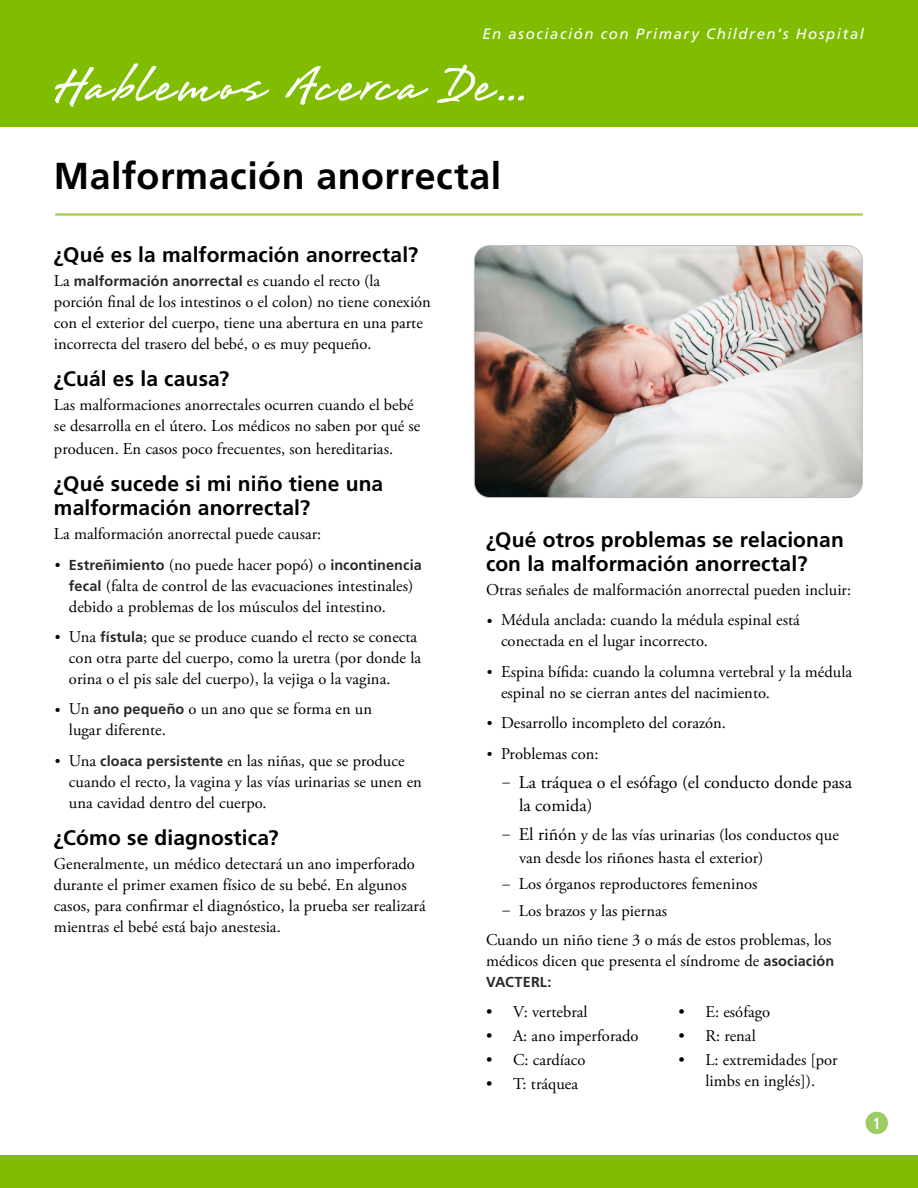
<style>
.page{position:relative;width:918px;height:1188px;background:#fff}
.page>*{position:absolute;margin:0;border:0;box-sizing:border-box;transform-origin:0 0}
.Title__h1{font:700 37.5px "Frutiger LT Std";letter-spacing:.01em;color:#000}
.Level_1__h2{font:700 21px/24px "Frutiger LT Std";letter-spacing:.005em;color:#000}
.t1{font:18px/23.2px "Adobe Garamond Pro";color:#000}
.Main__p{font:16.5px/21px "Adobe Garamond Pro";color:#000}
.t2{font:700 condensed 16.2px "Frutiger LT Std";color:#fff}
.t3{font:italic 15px "Frutiger LT Std";letter-spacing:.1em;color:#fff}
.Main__p-2{font:700 14.4px "Frutiger LT Std";letter-spacing:.005em;color:#292829}
.s1{font-family:"Adobe Garamond Pro";font-weight:400;font-size:16.5px;color:#000}
.s2{font-family:"Adobe Garamond Pro";font-weight:400;font-size:15px;color:#000}
.s3{font-family:"Frutiger LT Std";font-weight:700;font-size:14.4px;color:#292829}
.s4{font-size:15px}
.s5{font-size:18px}
</style>
<div class="page">
<div style="left:0;top:1156px;width:918px;height:32px;background:#80bc00"></div>
<div style="left:866px;top:1112px;width:22px;height:22px;background:#9bcd63;border-radius:50%"></div>
<div style="left:0;top:0;width:918px;height:127px;background:#80bc00"></div>
<svg style="left:55px;top:64px;width:469px;height:43px"></svg>
<hr style="left:55px;top:213px;width:808px;height:3px;background:#a0cc40">
<img style="left:474px;top:246px;width:388px;height:252px">
<div style="left:474px;top:245px;width:389px;height:253px;border:1px solid #bcbec0;border-radius:15px"></div>
<p class="t3" style="left:482px;top:25px;width:383px">En asociación con Primary Children’s Hospital</p>
<p class="Title__h1" style="left:54px;top:154px;width:449px">Malformación anorrectal</p>
<p class="Level_1__h2" style="left:54px;top:243px;width:366px">¿Qué es la malformación anorrectal?</p>
<p class="Main__p-2" style="left:54px;top:272px;width:328px"><span class="s1">La</span> malformación anorrectal <span class="s1">es cuando el recto (la</span></p>
<p class="Main__p" style="left:54px;top:292px;width:378px">porción final de los intestinos o el colon) no tiene conexión con el exterior del cuerpo, tiene una abertura en una parte incorrecta del trasero del bebé, o es muy pequeño.</p>
<p class="Level_1__h2" style="left:54px;top:367px;width:177px">¿Cuál es la causa?</p>
<p class="Main__p" style="left:54px;top:395px;width:368px">Las malformaciones anorrectales ocurren cuando el bebé se desarrolla en el útero. Los médicos no saben por qué se</p>
<p class="Main__p" style="left:54px;top:439px;width:341px">producen. En casos poco frecuentes, son hereditarias.</p>
<p class="Level_1__h2" style="left:54px;top:472px;width:331px">¿Qué sucede si mi niño tiene una malformación anorrectal?</p>
<p class="Main__p" style="left:54px;top:524px;width:269px">La malformación anorrectal puede causar:</p>
<p class="Main__p-2" style="left:55px;top:556px;width:369px"><span class="s2">•</span> Estreñimiento <span class="s1">(no puede hacer popó) o</span> incontinencia</p>
<p class="Main__p" style="left:69px;top:575px;width:346px"><span class="s3">fecal</span> (falta de control de las evacuaciones intestinales) debido a problemas de los músculos del intestino.</p>
<p class="Main__p" style="left:69px;top:627px;width:354px;text-indent:-14px"><span class="s4">•</span> Una <span class="s3">fístula</span>; que se produce cuando el recto se conecta con otra parte del cuerpo, como la uretra (por donde la orina o el pis sale del cuerpo), la vejiga o la vagina.</p>
<p class="Main__p" style="left:69px;top:699px;width:305px;text-indent:-14px"><span class="s4">•</span> Un <span class="s3">ano pequeño</span> o un ano que se forma en un lugar diferente.</p>
<p class="Main__p" style="left:69px;top:751px;width:354px;text-indent:-14px"><span class="s4">•</span> Una <span class="s3">cloaca persistente</span> en las niñas, que se produce cuando el recto, la vagina y las vías urinarias se unen en una cavidad dentro del cuerpo.</p>
<p class="Level_1__h2" style="left:54px;top:826px;width:226px">¿Cómo se diagnostica?</p>
<p class="Main__p" style="left:54px;top:854px;width:373px">Generalmente, un médico detectará un ano imperforado durante el primer examen físico de su bebé. En algunos casos, para confirmar el diagnóstico, la prueba ser realizará mientras el bebé está bajo anestesia.</p>
<p class="Level_1__h2" style="left:486px;top:528px;width:359px">¿Qué otros problemas se relacionan con la malformación anorrectal?</p>
<p class="Main__p" style="left:486px;top:580px;width:367px">Otras señales de malformación anorrectal pueden incluir:</p>
<p class="Main__p" style="left:501px;top:610px;width:300px;text-indent:-14px"><span class="s4">•</span> Médula anclada: cuando la médula espinal está conectada en el lugar incorrecto.</p>
<p class="Main__p" style="left:501px;top:662px;width:353px;text-indent:-14px"><span class="s4">•</span> Espina bífida: cuando la columna vertebral y la médula espinal no se cierran antes del nacimiento.</p>
<p class="Main__p" style="left:487px;top:713px;width:241px"><span class="s4">•</span> Desarrollo incompleto del corazón.</p>
<p class="Main__p" style="left:487px;top:743px;width:114px"><span class="s4">•</span> Problemas con:</p>
<p class="t1" style="left:519px;top:772px;width:335px;text-indent:-16px"><span class="s4">–</span> La tráquea o el esófago (el conducto donde pasa la comida)</p>
<p class="Main__p" style="left:519px;top:824px;width:321px;line-height:23.2px;text-indent:-16px"><span class="s4">–</span> <span class="s5">El riñón</span> y de las vías urinarias (los conductos que van desde los riñones hasta el exterior)</p>
<p class="Main__p" style="left:502px;top:874px;width:256px"><span class="s4">–</span> Los órganos reproductores femeninos</p>
<p class="Main__p" style="left:502px;top:901px;width:166px"><span class="s4">–</span> Los brazos y las piernas</p>
<p class="Main__p" style="left:486px;top:930px;width:350px">Cuando un niño tiene 3 o más de estos problemas, los médicos dicen que presenta el síndrome de <span class="s3">asociación</span></p>
<p class="Main__p-2" style="left:486px;top:974px;width:67px">VACTERL:</p>
<p class="Main__p" style="left:486px;top:1002px;width:103px">• V: vertebral</p>
<p class="Main__p" style="left:486px;top:1026px;width:154px">• A: ano imperforado</p>
<p class="Main__p" style="left:486px;top:1050px;width:101px">• C: cardíaco</p>
<p class="Main__p" style="left:486px;top:1074px;width:94px">• T: tráquea</p>
<p class="Main__p" style="left:678px;top:1002px;width:93px">• E: esófago</p>
<p class="Main__p" style="left:678px;top:1026px;width:79px">• R: renal</p>
<p class="Main__p" style="left:678px;top:1050px;width:161px;text-align:center">• L: extremidades [por limbs en inglés]).</p>
<p class="t2" style="left:873px;top:1113px;width:10px">1</p>
</div>
